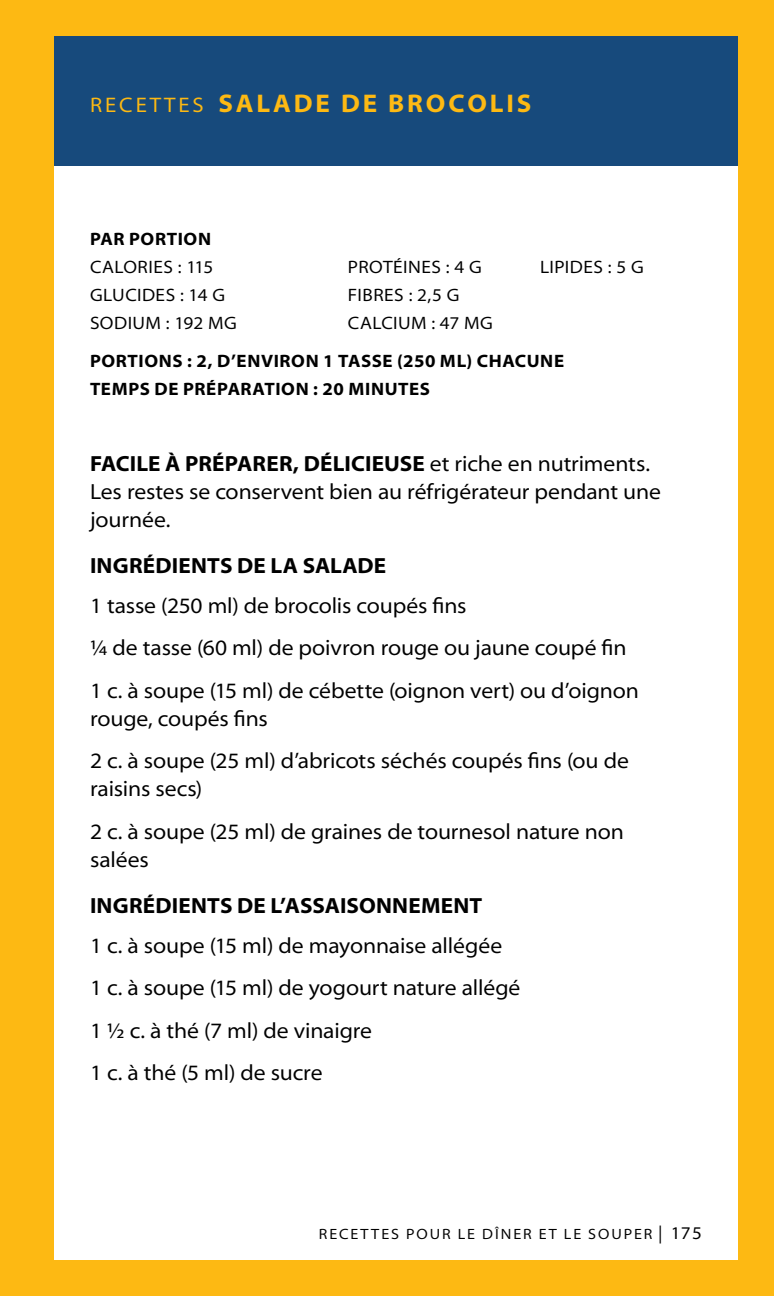
<style>
.page{position:relative;width:774px;height:1296px;background:#fdb913}
.page>*{position:absolute;margin:0;border:0;box-sizing:border-box;transform-origin:0 0}
.t1{font:700 25.6px "Corporate";letter-spacing:.11em;color:#fdb913}
.t2{font:22px/42.4px "Corporate";letter-spacing:-.005em;color:#000}
.t3{font:700 22px "Corporate";letter-spacing:.01em;color:#000}
.t4{font:18px "Corporate";letter-spacing:.025em;color:#000}
.t5{font:700 18px/28px "Corporate";letter-spacing:.03em;color:#000}
.t6{font:15px "Corporate";letter-spacing:.135em;color:#000}
.s1{font-weight:400;font-size:21.2px}
.s2{font-weight:700}
.s3{font-size:18px}
</style>
<div class="page">
<div style="left:54px;top:36px;width:684px;height:1224px;background:#fff"></div>
<div style="left:54px;top:36px;width:684px;height:130px;background:#174a7c"></div>
<p class="t1" style="left:90px;top:90px;width:443px"><span class="s1">RECETTES</span> SALADE DE BROCOLIS</p>
<p class="t5" style="left:90px;top:225px;width:123px">PAR PORTION</p>
<p class="t4" style="left:90px;top:258px;width:125px">CALORIES : 115</p>
<p class="t4" style="left:348px;top:258px;width:135px">PROTÉINES : 4 G</p>
<p class="t4" style="left:540px;top:258px;width:105px">LIPIDES : 5 G</p>
<p class="t4" style="left:90px;top:286px;width:137px">GLUCIDES : 14 G</p>
<p class="t4" style="left:348px;top:286px;width:113px">FIBRES : 2,5 G</p>
<p class="t4" style="left:90px;top:314px;width:148px">SODIUM : 192 MG</p>
<p class="t4" style="left:348px;top:314px;width:146px">CALCIUM : 47 MG</p>
<p class="t5" style="left:90px;top:347px;width:476px">PORTIONS : 2, D’ENVIRON 1 TASSE (250 ML) CHACUNE<br>TEMPS DE PRÉPARATION : 20 MINUTES</p>
<p class="t2" style="left:90px;top:450px;width:573px;line-height:28px"><span class="s2">FACILE À PRÉPARER, DÉLICIEUSE</span> et riche en nutriments.<br>Les restes se conservent bien au réfrigérateur pendant une journée.</p>
<p class="t3" style="left:90px;top:554px;width:298px">INGRÉDIENTS DE LA SALADE</p>
<p class="t2" style="left:90px;top:585px;width:551px">1 tasse (250 ml) de brocolis coupés fins<br>¼ de tasse (60 ml) de poivron rouge ou jaune coupé fin<br>1 c. à soupe (15 ml) de cébette (oignon vert) ou d’oignon</p>
<p class="t2" style="left:90px;top:698px;width:541px">rouge, coupés fins<br>2 c. à soupe (25 ml) d’abricots séchés coupés fins (ou de</p>
<p class="t2" style="left:90px;top:769px;width:536px">raisins secs)<br>2 c. à soupe (25 ml) de graines de tournesol nature non</p>
<p class="t2" style="left:90px;top:839px;width:60px">salées</p>
<p class="t3" style="left:90px;top:894px;width:394px">INGRÉDIENTS DE L’ASSAISONNEMENT</p>
<p class="t2" style="left:90px;top:925px;width:432px">1 c. à soupe (15 ml) de mayonnaise allégée<br>1 c. à soupe (15 ml) de yogourt nature allégé 1 ½ c. à thé (7 ml) de vinaigre<br>1 c. à thé (5 ml) de sucre</p>
<p class="t6" style="left:319px;top:1227px;width:385px">RECETTES POUR LE DÎNER ET LE SOUPER <span class="s3">| 175</span></p>
</div>
